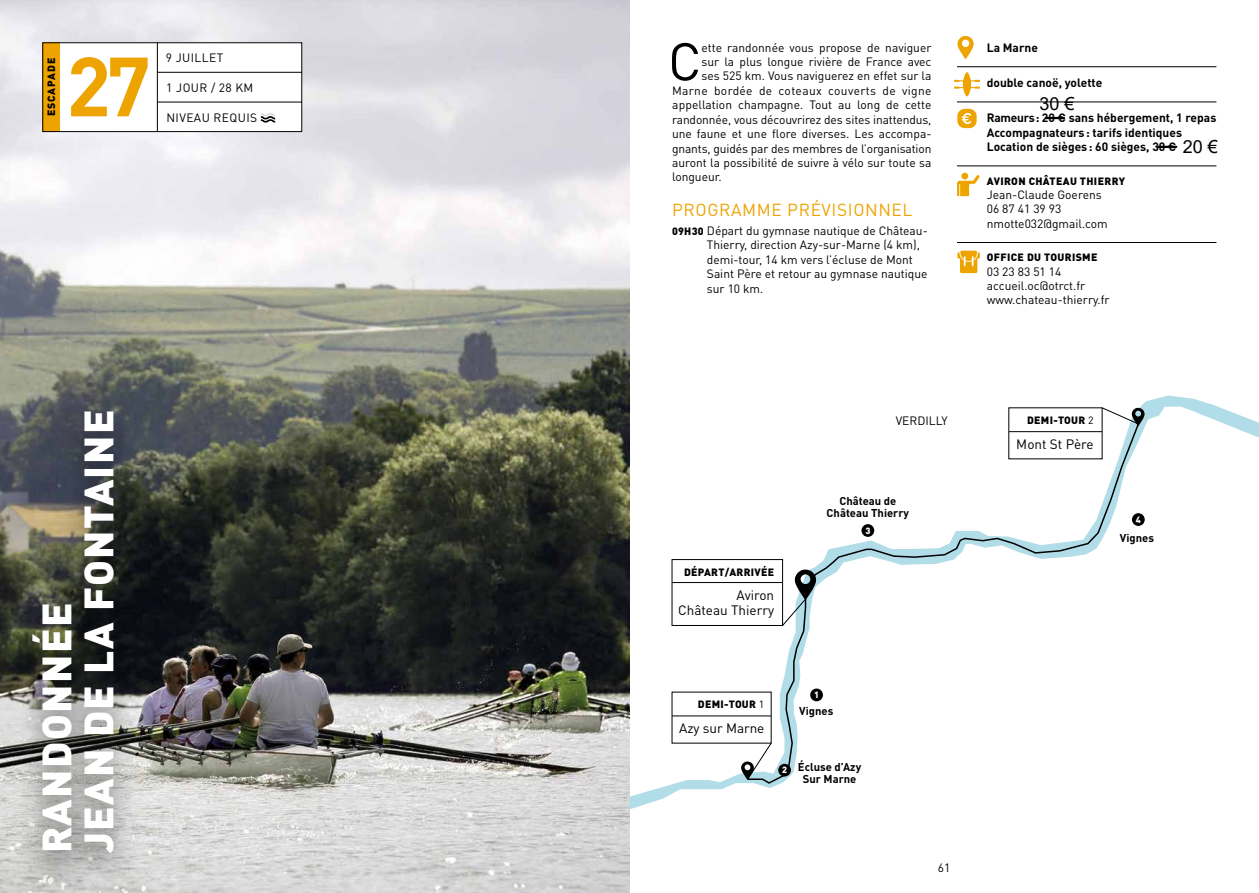
<style>
.page{position:relative;width:1259px;height:893px;background:#fff}
.page>*{position:absolute;margin:0;border:0;box-sizing:border-box;transform-origin:0 0}
.t1{font:700 82.5px "DINOT";color:#eea400}
.t2{font:52.5px "DINOT";color:#000}
.t3{font:900 40.5px/42px "DINOT";letter-spacing:.035em;color:#fff}
.t4{font:18px "Arial";color:#000}
.t5{font:17.25px "DINOT";letter-spacing:.035em;color:#eea400}
.t6{font:13.5px/15px "DINOT";color:#000;text-align:right}
.t7{font:12px/14.4px "DINOT";color:#000}
.t8{font:700 12px/14.4px "DINOT";color:#000}
.t9{font:12px "DINOT";letter-spacing:.03em;color:#000}
.t10{font:12px "DINOT";letter-spacing:.035em;color:#000}
.t11{font:700 11.25px/12px "DINOT";color:#000;text-align:center}
.t12{font:900 10.5px "DINOT";letter-spacing:.035em;color:#000}
.t13{font:900 10.5px "DINOT";letter-spacing:.085em;color:#000}
.t14{font:900 9px "DINOT";color:#fff}
.s1{font-weight:900;font-size:10.5px}
.s2{font-weight:400}
</style>
<div class="page">
<img style="left:0;top:0;width:629px;height:893px">
<svg style="left:629px;top:395px;width:630px;height:422px"></svg>
<svg style="left:805px;top:422px;width:335px;height:170px"></svg>
<div style="left:1008px;top:408px;width:94px;height:51px;background:#fff"></div>
<hr style="left:1008px;top:431px;width:94px;height:1px;background:#000">
<div style="left:810px;top:688px;width:13px;height:13px;background:#000;border-radius:50%"></div>
<div style="left:861px;top:524px;width:13px;height:13px;background:#000;border-radius:50%"></div>
<div style="left:1132px;top:513px;width:12px;height:13px;background:#000;border-radius:50%"></div>
<svg style="left:1101px;top:407px;width:43px;height:19px"></svg>
<div style="left:672px;top:692px;width:99px;height:51px;background:#fff"></div>
<hr style="left:672px;top:716px;width:99px;height:1px;background:#000">
<div style="left:672px;top:560px;width:110px;height:65px;background:#fff"></div>
<div style="left:672px;top:559px;width:111px;height:67px;border:1px solid #000"></div>
<hr style="left:672px;top:582px;width:110px;height:1px;background:#000">
<svg style="left:740px;top:569px;width:76px;height:216px"></svg>
<div style="left:43px;top:43px;width:259px;height:89px;background:#fff"></div>
<hr style="left:957px;top:66px;width:259px;height:1px;background:#000">
<hr style="left:957px;top:102px;width:259px;height:1px;background:#000">
<hr style="left:957px;top:166px;width:259px;height:1px;background:#000">
<hr style="left:957px;top:242px;width:259px;height:1px;background:#000">
<div style="left:43px;top:43px;width:17px;height:89px;background:#eea400"></div>
<div style="left:6px;top:400px;width:135px;height:493px;background:#000;opacity:.58"></div>
<hr style="left:157px;top:43px;width:1px;height:89px;background:#000">
<hr style="left:157px;top:72px;width:145px;height:1px;background:#000">
<hr style="left:157px;top:102px;width:145px;height:1px;background:#000">
<svg style="left:261px;top:113px;width:14px;height:10px"></svg>
<svg style="left:954px;top:72px;width:26px;height:24px"></svg>
<svg style="left:957px;top:36px;width:16px;height:23px"></svg>
<svg style="left:957px;top:251px;width:23px;height:22px"></svg>
<svg style="left:957px;top:109px;width:19px;height:19px"></svg>
<div style="left:43px;top:43px;width:259px;height:89px;border:1px solid #000"></div>
<svg style="left:957px;top:173px;width:22px;height:23px"></svg>
<svg style="left:1046px;top:117px;width:18px;height:2px"></svg>
<svg style="left:1158px;top:146px;width:18px;height:2px"></svg>
<p class="t13" style="left:44px;top:116px;width:60px;rotate:-90deg">ESCAPADE</p>
<h1 class="t1" style="left:66px;top:30px;width:86px">27</h1>
<p class="t10" style="left:166px;top:49px;width:59px">9 JUILLET</p>
<p class="t7" style="left:166px;top:80px;width:89px">1 JOUR / 28 KM</p>
<p class="t10" style="left:166px;top:109px;width:92px">NIVEAU REQUIS</p>
<h3 class="t3" style="left:34px;top:853px;width:445px;rotate:-90deg">RANDONNÉE<br>JEAN DE LA FONTAINE</h3>
<h2 class="t2" style="left:668px;top:26px;width:35px">C</h2>
<p class="t7" style="left:701px;top:40px;width:231px">ette randonnée vous propose de naviguer</p>
<p class="t7" style="left:701px;top:54px;width:231px">sur la plus longue rivière de France avec</p>
<p class="t7" style="left:701px;top:68px;width:231px">ses 525 km. Vous naviguerez en effet sur la</p>
<p class="t9" style="left:672px;top:82px;width:261px">Marne bordée de coteaux couverts de vigne</p>
<p class="t7" style="left:672px;top:97px;width:261px">appellation champagne. Tout au long de cette</p>
<p class="t7" style="left:672px;top:112px;width:261px">randonnée, vous découvrirez des sites inattendus,</p>
<p class="t7" style="left:672px;top:126px;width:261px">une faune et une flore diverses. Les accompa-</p>
<p class="t7" style="left:672px;top:140px;width:261px">gnants, guidés par des membres de l’organisation</p>
<p class="t7" style="left:672px;top:155px;width:261px">auront la possibilité de suivre à vélo sur toute sa</p>
<p class="t7" style="left:672px;top:169px;width:51px">longueur.</p>
<h3 class="t5" style="left:672px;top:198px;width:242px">PROGRAMME PRÉVISIONNEL</h3>
<p class="t7" style="left:707px;top:223px;width:222px;text-indent:-35px"><span class="s1">09H30</span> Départ du gymnase nautique de Château-Thierry, direction Azy-sur-Marne (4 km), demi-tour, 14 km vers l’écluse de Mont Saint Père et retour au gymnase nautique sur 10 km.</p>
<p class="t8" style="left:986px;top:40px;width:53px">La Marne</p>
<p class="t8" style="left:986px;top:75px;width:117px">double canoë, yolette</p>
<p class="t8" style="left:986px;top:110px;width:231px">Rameurs: 20 € sans hébergement, 1 repas<br>Accompagnateurs: tarifs identiques<br>Location de sièges: 60 sièges, 30 €</p>
<p class="t12" style="left:987px;top:174px;width:140px">AVIRON CHÂTEAU THIERRY</p>
<p class="t7" style="left:986px;top:187px;width:123px">Jean-Claude Goerens<br>06 87 41 39 93 nmotte032@gmail.com</p>
<p class="t12" style="left:987px;top:250px;width:112px">OFFICE DU TOURISME</p>
<p class="t7" style="left:986px;top:264px;width:124px">03 23 83 51 14 accueil.oc@otrct.fr www.chateau-thierry.fr</p>
<h3 class="t4" style="left:1039px;top:91px;width:37px">30 €</h3>
<h3 class="t4" style="left:1182px;top:135px;width:37px">20 €</h3>
<p class="t12" style="left:684px;top:565px;width:92px">DÉPART/ARRIVÉE</p>
<p class="t6" style="left:678px;top:587px;width:97px">Aviron<br>Château Thierry</p>
<p class="t7" style="left:895px;top:413px;width:54px">VERDILLY</p>
<p class="t11" style="left:826px;top:495px;width:84px">Château de<br>Château Thierry</p>
<p class="t14" style="left:865px;top:524px;width:7px">3</p>
<p class="t12" style="left:698px;top:697px;width:68px">DEMI-TOUR <span class="s2">1</span></p>
<p class="t6" style="left:679px;top:720px;width:87px">Azy sur Marne</p>
<p class="t14" style="left:814px;top:689px;width:7px">1</p>
<p class="t11" style="left:799px;top:704px;width:36px">Vignes</p>
<p class="t14" style="left:782px;top:764px;width:7px">2</p>
<p class="t11" style="left:798px;top:761px;width:65px">Écluse d’Azy<br>Sur Marne</p>
<p class="t7" style="left:938px;top:860px;width:14px">61</p>
<p class="t12" style="left:1027px;top:413px;width:68px">DEMI-TOUR <span class="s2">2</span></p>
<p class="t6" style="left:1016px;top:436px;width:79px">Mont St Père</p>
<p class="t14" style="left:1135px;top:513px;width:7px">4</p>
<p class="t11" style="left:1120px;top:531px;width:36px">Vignes</p>
</div>
